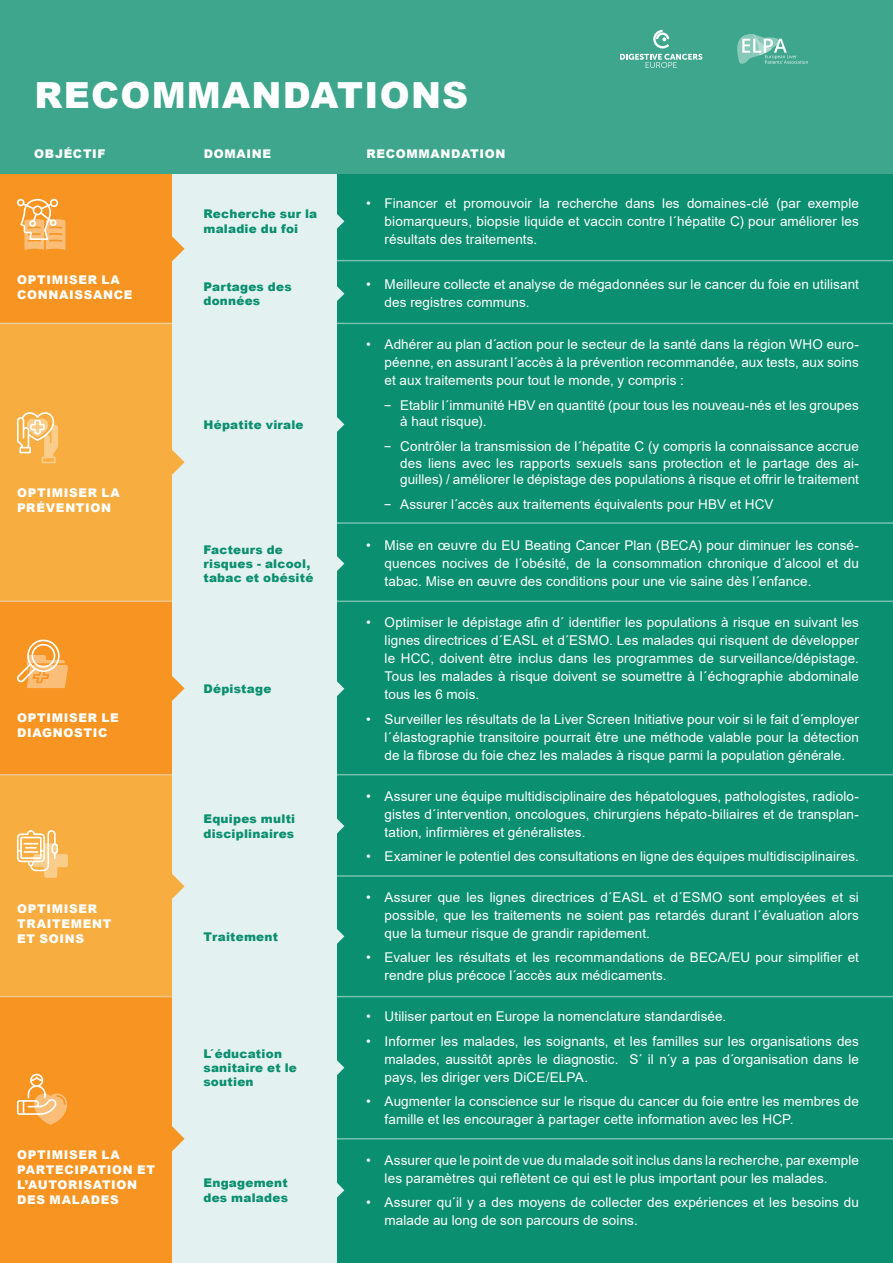
<style>
.page{position:relative;width:893px;height:1263px;background:#fff}
.page>*{position:absolute;margin:0;border:0;box-sizing:border-box;transform-origin:0 0}
.t1{font:900 36px "Arial";letter-spacing:.035em;color:#fff}
.t2{font:13.5px/18px "Arial";letter-spacing:.005em;color:#fff;text-align:justify}
.t3{font:900 12px/14.4px "Arial";letter-spacing:.02em;color:#0a8f70}
.t4{font:900 12px/15px "Arial";letter-spacing:.055em;color:#fff}
.s1{font-family:"Be Vietnam Pro"}
</style>
<div class="page">
<div style="left:0;top:0;width:893px;height:174px;background:#3da68c"></div>
<div style="left:337px;top:174px;width:556px;height:1089px;background:#0a8f70"></div>
<div style="left:171px;top:174px;width:166px;height:1089px;background:#e3f2f0"></div>
<div style="left:0;top:174px;width:171px;height:149px;background:#f89421"></div>
<div style="left:0;top:323px;width:171px;height:278px;background:#f8ad40"></div>
<div style="left:0;top:601px;width:171px;height:174px;background:#f89421"></div>
<div style="left:0;top:775px;width:171px;height:222px;background:#f8ad40"></div>
<div style="left:0;top:996px;width:171px;height:267px;background:#f89421"></div>
<svg style="left:171px;top:235px;width:14px;height:28px"></svg>
<svg style="left:171px;top:448px;width:14px;height:28px"></svg>
<svg style="left:171px;top:675px;width:14px;height:27px"></svg>
<svg style="left:171px;top:873px;width:14px;height:27px"></svg>
<svg style="left:171px;top:1125px;width:14px;height:27px"></svg>
<svg style="left:337px;top:1183px;width:7px;height:15px"></svg>
<svg style="left:337px;top:1060px;width:7px;height:15px"></svg>
<svg style="left:337px;top:929px;width:7px;height:15px"></svg>
<svg style="left:337px;top:819px;width:7px;height:15px"></svg>
<svg style="left:337px;top:556px;width:7px;height:15px"></svg>
<svg style="left:337px;top:417px;width:7px;height:15px"></svg>
<svg style="left:337px;top:286px;width:7px;height:15px"></svg>
<svg style="left:337px;top:214px;width:7px;height:15px"></svg>
<hr style="left:319px;top:260px;width:574px;height:1px;background:#e3f2f0">
<hr style="left:269px;top:522px;width:624px;height:2px;background:#e3f2f0">
<hr style="left:308px;top:875px;width:585px;height:2px;background:#e3f2f0">
<hr style="left:269px;top:1138px;width:624px;height:1px;background:#e3f2f0">
<svg style="left:337px;top:681px;width:7px;height:15px"></svg>
<svg style="left:17px;top:199px;width:49px;height:51px"></svg>
<svg style="left:17px;top:412px;width:41px;height:51px"></svg>
<svg style="left:17px;top:639px;width:51px;height:49px"></svg>
<svg style="left:17px;top:830px;width:51px;height:48px"></svg>
<svg style="left:17px;top:1073px;width:50px;height:52px"></svg>
<svg style="left:653px;top:30px;width:16px;height:18px"></svg>
<svg style="left:620px;top:54px;width:82px;height:14px"></svg>
<hr style="left:0;top:996px;width:893px;height:1px;background:#e3f2f0">
<hr style="left:0;top:774px;width:893px;height:1px;background:#e3f2f0">
<hr style="left:0;top:601px;width:893px;height:1px;background:#e3f2f0">
<hr style="left:0;top:323px;width:893px;height:1px;background:#e3f2f0">
<svg style="left:737px;top:34px;width:71px;height:30px"></svg>
<h1 class="t1" style="left:35px;top:82px;width:435px">RECOMMANDATIONS</h1>
<p class="t4" style="left:34px;top:148px;width:73px">OBJÉCTIF</p>
<p class="t4" style="left:204px;top:148px;width:69px">DOMAINE</p>
<p class="t4" style="left:366px;top:148px;width:141px">RECOMMANDATION</p>
<p class="t4" style="left:17px;top:273px;width:117px">OPTIMISER LA<br>CONNAISSANCE</p>
<p class="t4" style="left:17px;top:487px;width:104px">OPTIMISER LA<br>PRÉVENTION</p>
<p class="t4" style="left:17px;top:712px;width:103px">OPTIMISER LE<br>DIAGNOSTIC</p>
<p class="t4" style="left:17px;top:902px;width:96px">OPTIMISER<br>TRAITEMENT<br>ET SOINS</p>
<p class="t4" style="left:17px;top:1148px;width:140px">OPTIMISER LA<br>PARTECIPATION ET<br>L’AUTORISATION<br>DES MALADES</p>
<p class="t3" style="left:203px;top:208px;width:115px">Recherche sur la maladie du foi</p>
<p class="t3" style="left:203px;top:280px;width:90px">Partages des données</p>
<p class="t3" style="left:203px;top:418px;width:102px">Hépatite virale</p>
<p class="t3" style="left:203px;top:543px;width:111px">Facteurs de risques - alcool, tabac et obésité</p>
<p class="t3" style="left:203px;top:683px;width:69px">Dépistage</p>
<p class="t3" style="left:203px;top:813px;width:93px">Equipes multi disciplinaires</p>
<p class="t3" style="left:203px;top:930px;width:76px">Traitement</p>
<p class="t3" style="left:203px;top:1047px;width:95px">L´éducation sanitaire et le soutien</p>
<p class="t3" style="left:203px;top:1177px;width:86px">Engagement des malades</p>
<p class="t2" style="left:385px;top:196px;width:476px;text-indent:-18px">• Financer et promouvoir la recherche dans les domaines-clé (par exemple biomarqueurs, biopsie liquide et vaccin contre l´hépatite C) pour améliorer les résultats des traitements.</p>
<p class="t2" style="left:385px;top:277px;width:476px;text-indent:-18px">• Meilleure collecte et analyse de mégadonnées sur le cancer du foie en utilisant des registres communs.</p>
<p class="t2" style="left:385px;top:336px;width:476px;text-indent:-18px">• Adhérer au plan d´action pour le secteur de la santé dans la région WHO euro&shy;péenne, en assurant l´accès à la prévention recommandée, aux tests, aux soins et aux traitements pour tout le monde, y compris :</p>
<p class="t2" style="left:400px;top:398px;width:460px;line-height:16.5px;text-indent:-17px"><span class="s1">–</span> Etablir l´immunité HBV en quantité (pour tous les nouveau-nés et les groupes à haut risque).</p>
<p class="t2" style="left:400px;top:440px;width:460px;line-height:16.5px;text-indent:-17px"><span class="s1">–</span> Contrôler la transmission de l´hépatite C (y compris la connaissance accrue des liens avec les rapports sexuels sans protection et le partage des ai&shy;guilles) / améliorer le dépistage des populations à risque et offrir le traitement</p>
<p class="t2" style="left:383px;top:496px;width:392px"><span class="s1">–</span> Assurer l´accès aux traitements équivalents pour HBV et HCV</p>
<p class="t2" style="left:385px;top:538px;width:476px;text-indent:-18px">• Mise en œuvre du EU Beating Cancer Plan (BECA) pour diminuer les consé&shy;quences nocives de l´obésité, de la consommation chronique d´alcool et du tabac. Mise en œuvre des conditions pour une vie saine dès l´enfance.</p>
<p class="t2" style="left:385px;top:613px;width:476px;text-indent:-18px">• Optimiser le dépistage afin d´ identifier les populations à risque en suivant les lignes directrices d´EASL et d´ESMO. Les malades qui risquent de développer le HCC, doivent être inclus dans les programmes de surveillance/dépistage.<br>Tous les malades à risque doivent se soumettre à l´échographie abdominale tous les 6 mois.</p>
<p class="t2" style="left:385px;top:711px;width:476px;text-indent:-18px">• Surveiller les résultats de la Liver Screen Initiative pour voir si le fait d´employer l´élastographie transitoire pourrait être une méthode valable pour la détection de la fibrose du foie chez les malades à risque parmi la population générale.</p>
<p class="t2" style="left:385px;top:788px;width:476px;text-indent:-18px">• Assurer une équipe multidisciplinaire des hépatologues, pathologistes, radiolo&shy;gistes d´intervention, oncologues, chirurgiens hépato-biliaires et de transplan&shy;tation, infirmières et généralistes.</p>
<p class="t2" style="left:366px;top:848px;width:494px">• Examiner le potentiel des consultations en ligne des équipes multidisciplinaires.</p>
<p class="t2" style="left:385px;top:889px;width:476px;text-indent:-18px">• Assurer que les lignes directrices d´EASL et d´ESMO sont employées et si possible, que les traitements ne soient pas retardés durant l´évaluation alors que la tumeur risque de grandir rapidement.</p>
<p class="t2" style="left:385px;top:948px;width:476px;text-indent:-18px">• Evaluer les résultats et les recommandations de BECA/EU pour simplifier et rendre plus précoce l´accès aux médicaments.</p>
<p class="t2" style="left:366px;top:1009px;width:362px">• Utiliser partout en Europe la nomenclature standardisée.</p>
<p class="t2" style="left:385px;top:1033px;width:476px;text-indent:-18px">• Informer les malades, les soignants, et les familles sur les organisations des malades, aussitôt après le diagnostic. S´ il n´y a pas d´organisation dans le pays, les diriger vers DiCE/ELPA.</p>
<p class="t2" style="left:385px;top:1093px;width:476px;text-indent:-18px">• Augmenter la conscience sur le risque du cancer du foie entre les membres de famille et les encourager à partager cette information avec les HCP.</p>
<p class="t2" style="left:385px;top:1152px;width:476px;text-indent:-18px">• Assurer que le point de vue du malade soit inclus dans la recherche, par exemple les paramètres qui reflètent ce qui est le plus important pour les malades.</p>
<p class="t2" style="left:385px;top:1195px;width:476px;text-indent:-18px">• Assurer qu´il y a des moyens de collecter des expériences et les besoins du malade au long de son parcours de soins.</p>
</div>
